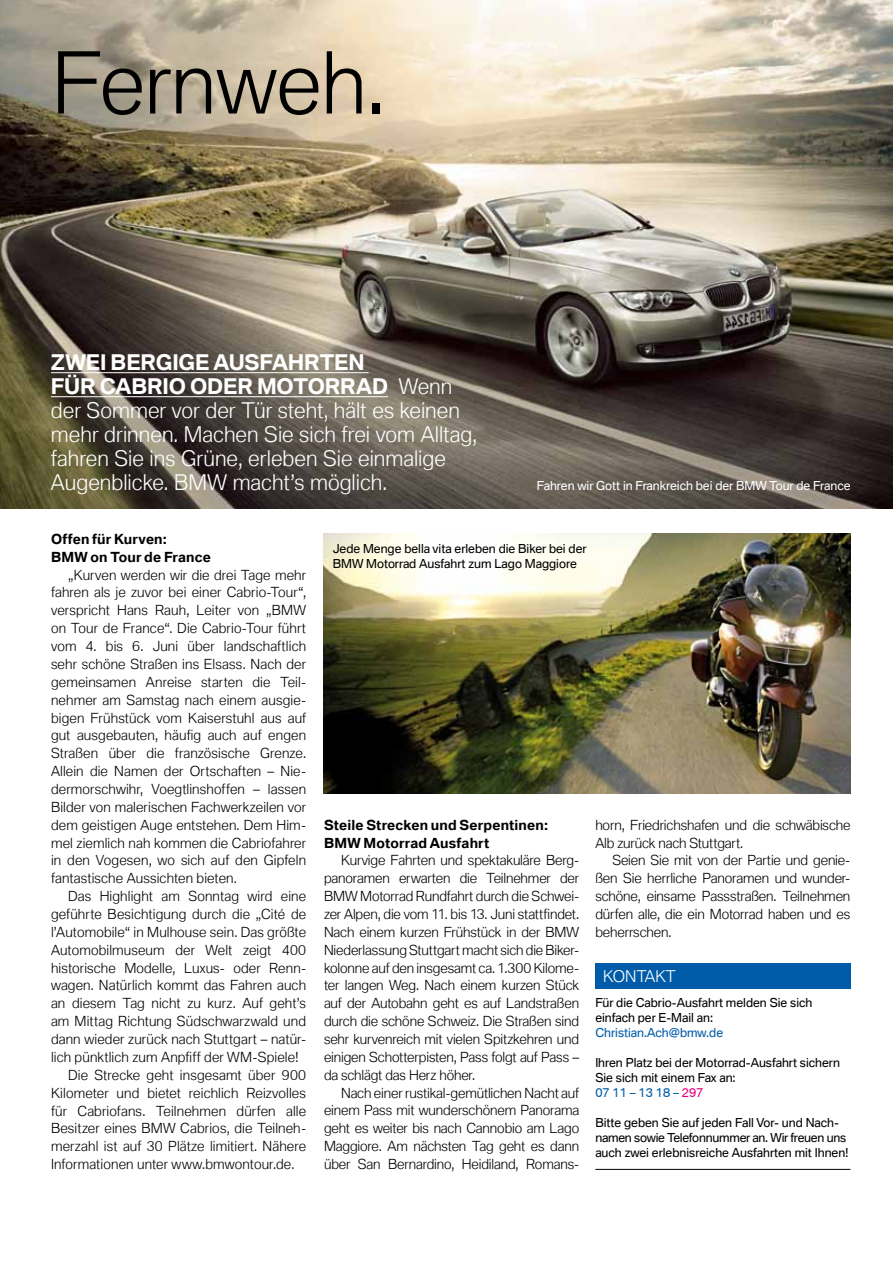
<style>
.page{position:relative;width:893px;height:1263px;background:#fff}
.page>*{position:absolute;margin:0;border:0;box-sizing:border-box;transform-origin:0 0}
.t1{font:300 82.5px "BMW Type";color:#000}
.t2{font:300 21px/24px "BMW Type";color:#fff}
.t3{font:300 21px "BMW Type";letter-spacing:-.005em;color:#fff}
.t4{font:300 15.75px "BMW Type";letter-spacing:-.015em;color:#fff}
.t5{font:300 13.5px/17.9px "BMW Type";letter-spacing:.01em;color:#000;text-align:justify}
.t6{font:300 13.5px/17.9px "BMW Type";letter-spacing:.015em;color:#000}
.t7{font:300 13.5px/17.9px "BMW Type";letter-spacing:-.01em;color:#000}
.t8{font:12px/15px "BMW Type";color:#000}
.t9{font:12px "BMW Type";color:#fff}
.t10{font:12px "BMW Type";color:#005ca9}
.s1{color:#005ca9}
.s2{color:#e5007d}
</style>
<div class="page">
<img style="left:0;top:0;width:893px;height:508px">
<img style="left:323px;top:533px;width:527px;height:261px">
<hr style="left:51px;top:372px;width:318px;height:1px;background:#fff">
<hr style="left:51px;top:396px;width:337px;height:1px;background:#fff">
<div style="left:595px;top:963px;width:255px;height:26px;background:#005ca9"></div>
<hr style="left:595px;top:1169px;width:255px;height:1px;background:#000">
<h1 class="t1" style="left:52px;top:29px;width:335px">Fernweh.</h1>
<h2 class="t3" style="left:51px;top:348px;width:15px">Zwei</h2>
<h2 class="t3" style="left:111px;top:348px;width:209px">bergige Ausfahrte</h2>
<h2 class="t3" style="left:348px;top:348px;width:18px">n</h2>
<h2 class="t3" style="left:51px;top:372px;width:110px">für Cabrio</h2>
<h2 class="t3" style="left:190px;top:372px;width:17px">oder</h2>
<h2 class="t3" style="left:257px;top:372px;width:37px">Motorrad</h2>
<h2 class="t2" style="left:51px;top:373px;width:428px;text-indent:348px">Wenn der Sommer vor der Tür steht, hält es keinen mehr drinnen. Machen Sie sich frei vom Alltag, fahren Sie ins Grüne, erleben Sie einmalige Augenblicke. BMW macht’s möglich.</h2>
<p class="t6" style="left:51px;top:529px;width:161px">Offen für Kurven:<br>BMW on Tour de France</p>
<p class="t5" style="left:51px;top:565px;width:257px;text-indent:17px">„Kurven werden wir die drei Tage mehr fahren als je zuvor bei einer Cabrio-Tour“, verspricht Hans Rauh, Leiter von „BMW on Tour de France“. Die Cabrio-Tour führt vom 4. bis 6. Juni über landschaftlich sehr schöne Straßen ins Elsass. Nach der gemeinsamen Anreise starten die Teil&shy;nehmer am Samstag nach einem ausgie&shy;bigen Frühstück vom Kaiserstuhl aus auf gut ausgebauten, häufig auch auf engen Straßen über die französische Grenze.<br>Allein die Namen der Ortschaften – Nie&shy;dermorschwihr, Voegtlinshoffen – lassen Bilder von malerischen Fachwerkzeilen vor dem geistigen Auge entstehen. Dem Him&shy;mel ziemlich nah kommen die Cabriofahrer in den Vogesen, wo sich auf den Gipfeln fantastische Aussichten bieten.</p>
<p class="t5" style="left:68px;top:887px;width:240px">Das Highlight am Sonntag wird eine</p>
<p class="t5" style="left:51px;top:904px;width:257px">geführte Besichtigung durch die „Cité de</p>
<p class="t5" style="left:51px;top:922px;width:257px">l’Automobile“ in Mulhouse sein. Das größte</p>
<p class="t5" style="left:51px;top:940px;width:257px">Automobilmuseum der Welt zeigt 400</p>
<p class="t5" style="left:51px;top:958px;width:257px">historische Modelle, Luxus- oder Renn-</p>
<p class="t5" style="left:51px;top:976px;width:257px">wagen. Natürlich kommt das Fahren auch</p>
<p class="t5" style="left:51px;top:994px;width:257px">an diesem Tag nicht zu kurz. Auf geht’s</p>
<p class="t5" style="left:51px;top:1012px;width:257px">am Mittag Richtung Südschwarzwald und</p>
<p class="t5" style="left:51px;top:1029px;width:257px">dann wieder zurück nach Stuttgart – natür-</p>
<p class="t5" style="left:51px;top:1047px;width:249px">lich pünktlich zum Anpfiff der WM-Spiele!</p>
<p class="t5" style="left:68px;top:1065px;width:240px">Die Strecke geht insgesamt über 900</p>
<p class="t5" style="left:51px;top:1083px;width:257px">Kilometer und bietet reichlich Reizvolles</p>
<p class="t5" style="left:51px;top:1101px;width:257px">für Cabriofans. Teilnehmen dürfen alle</p>
<p class="t5" style="left:51px;top:1119px;width:257px">Besitzer eines BMW Cabrios, die Teilneh-</p>
<p class="t5" style="left:51px;top:1137px;width:257px">merzahl ist auf 30 Plätze limitiert. Nähere</p>
<p class="t5" style="left:51px;top:1154px;width:245px">Informationen unter www.bmwontour.de.</p>
<p class="t9" style="left:537px;top:478px;width:315px">Fahren wir Gott in Frankreich bei der BMW Tour de France</p>
<p class="t8" style="left:333px;top:541px;width:255px">Jede Menge bella vita erleben die Biker bei der<br>BMW Motorrad Ausfahrt zum Lago Maggiore</p>
<p class="t6" style="left:324px;top:815px;width:226px">Steile Strecken und Serpentinen:<br>BMW Motorrad Ausfahrt</p>
<p class="t5" style="left:324px;top:851px;width:257px;text-indent:17px">Kurvige Fahrten und spektakuläre Berg&shy;panoramen erwarten die Teilnehmer der BMW Motorrad Rundfahrt durch die Schwei&shy;zer Alpen, die vom 11. bis 13. Juni stattfindet.<br>Nach einem kurzen Frühstück in der BMW Niederlassung Stuttgart macht sich die Biker&shy;kolonne auf den insgesamt ca. 1.300 Kilome&shy;ter langen Weg. Nach einem kurzen Stück auf der Autobahn geht es auf Landstraßen durch die schöne Schweiz. Die Straßen sind sehr kurvenreich mit vielen Spitzkehren und einigen Schotterpisten, Pass folgt auf Pass – da schlägt das Herz höher.</p>
<p class="t5" style="left:324px;top:1083px;width:257px;text-indent:17px">Nach einer rustikal-gemütlichen Nacht auf einem Pass mit wunderschönem Panorama geht es weiter bis nach Cannobio am Lago Maggiore. Am nächsten Tag geht es dann über San Bernardino, Heidiland, Romans-</p>
<p class="t7" style="left:595px;top:815px;width:257px">horn, Friedrichshafen und die schwäbische<br>Alb zurück nach Stuttgart.</p>
<p class="t5" style="left:595px;top:851px;width:257px;text-indent:17px">Seien Sie mit von der Partie und genie&shy;ßen Sie herrliche Panoramen und wunder&shy;schöne, einsame Passstraßen. Teilnehmen dürfen alle, die ein Motorrad haben und es beherrschen.</p>
<p class="t4" style="left:603px;top:966px;width:74px">KONTAKT</p>
<p class="t8" style="left:595px;top:995px;width:219px">Für die Cabrio-Ausfahrt melden Sie sich einfach per E-Mail an:</p>
<p class="t10" style="left:595px;top:1025px;width:129px">Christian.Ach@bmw.de</p>
<p class="t8" style="left:595px;top:1055px;width:246px">Ihren Platz bei der Motorrad-Ausfahrt sichern<br>Sie sich mit einem Fax an:<br><span class="s1">07 11 – 13 18 –</span> <span class="s2">297</span></p>
<p class="t8" style="left:595px;top:1115px;width:255px">Bitte geben Sie auf jeden Fall Vor- und Nach&shy;namen sowie Telefonnummer an. Wir freuen uns auch zwei erlebnisreiche Ausfahrten mit Ihnen!</p>
</div>
